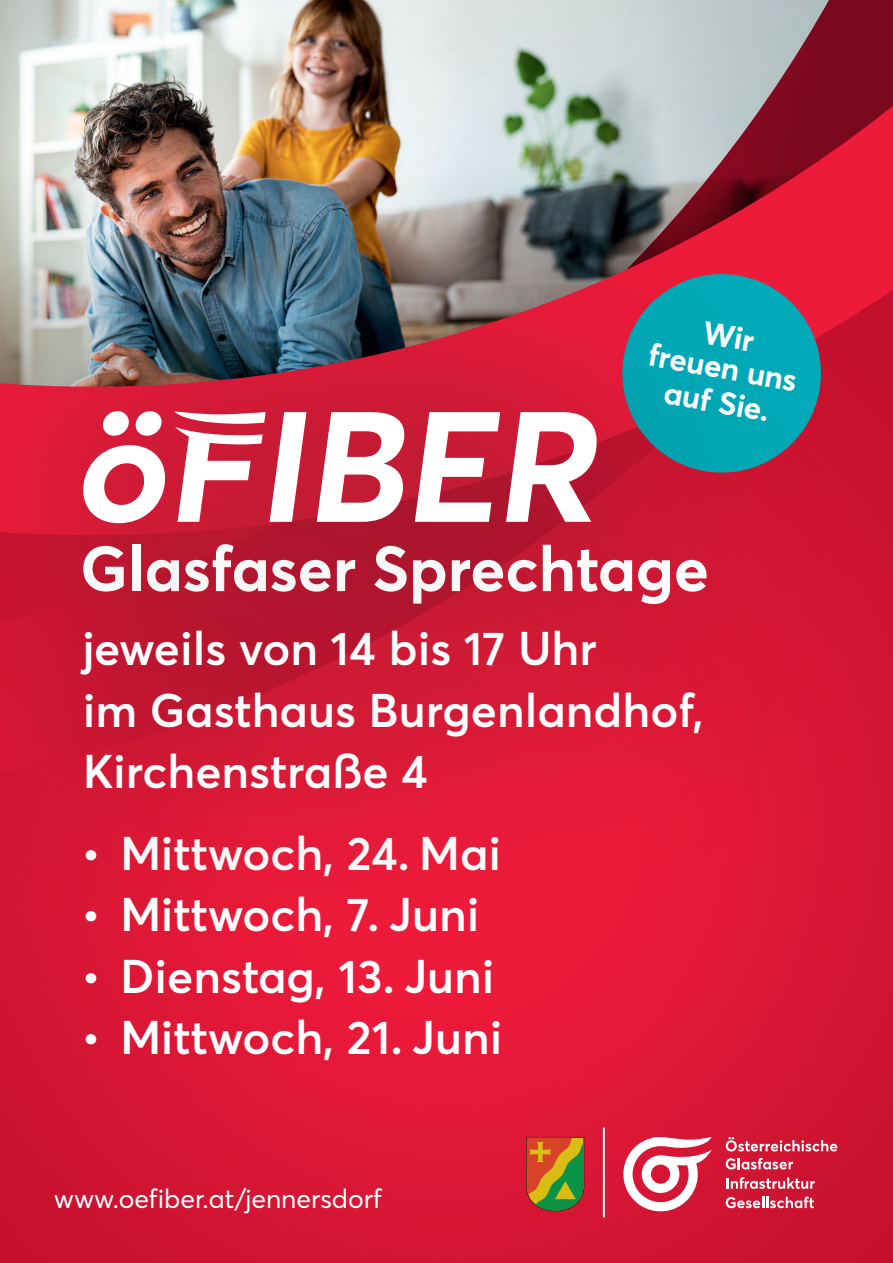
<style>
.page{position:relative;width:893px;height:1263px;background:#fff}
.page>*{position:absolute;margin:0;border:0;box-sizing:border-box;transform-origin:0 0}
.t1{font:700 63px "Averta PE";color:#fff}
.t2{font:600 46.65px/61.5px "Averta PE";color:#fff}
.t3{font:700 31.5px/33.2px "Averta PE";color:#fff;text-align:center}
.t4{font:26.55px "Averta PE";color:#fff}
</style>
<div class="page">
<svg style="left:0;top:1117px;width:893px;height:146px;background:#d21432"></svg>
<svg style="left:0;top:781px;width:893px;height:336px;background:#de1735"></svg>
<img style="left:0;top:0;width:893px;height:781px">
<div style="left:0;top:210px;width:880px;height:583px;background:#231f20;opacity:.75"></div>
<svg style="left:81px;top:411px;width:518px;height:75px"></svg>
<div style="left:0;top:486px;width:828px;height:452px;background:#231f20;opacity:.75"></div>
<svg style="left:620px;top:1137px;width:92px;height:76px"></svg>
<svg style="left:726px;top:1158px;width:67px;height:11px"></svg>
<svg style="left:726px;top:1177px;width:89px;height:12px"></svg>
<svg style="left:726px;top:1196px;width:88px;height:12px"></svg>
<svg style="left:726px;top:1137px;width:111px;height:14px"></svg>
<hr style="left:603px;top:1127px;width:2px;height:90px;background:#fff">
<svg style="left:526px;top:1137px;width:58px;height:74px;background:#957c2b"></svg>
<p class="t3" style="left:658px;top:305px;width:152px;rotate:10deg">Wir freuen uns auf Sie.</p>
<h1 class="t1" style="left:80px;top:524px;width:630px">Glasfaser Sprechtage</h1>
<p class="t2" style="left:83px;top:616px;width:623px">jeweils von 14 bis 17 Uhr<br>im Gasthaus Burgenlandhof,<br>Kirchenstraße 4</p>
<p class="t2" style="left:81px;top:820px;width:422px">• Mittwoch, 24. Mai</p>
<p class="t2" style="left:81px;top:882px;width:400px">• Mittwoch, 7. Juni</p>
<p class="t2" style="left:81px;top:943px;width:415px">• Dienstag, 13. Juni</p>
<p class="t2" style="left:81px;top:1005px;width:423px">• Mittwoch, 21. Juni</p>
<p class="t4" style="left:54px;top:1180px;width:330px">www.oefiber.at/jennersdorf</p>
</div>
